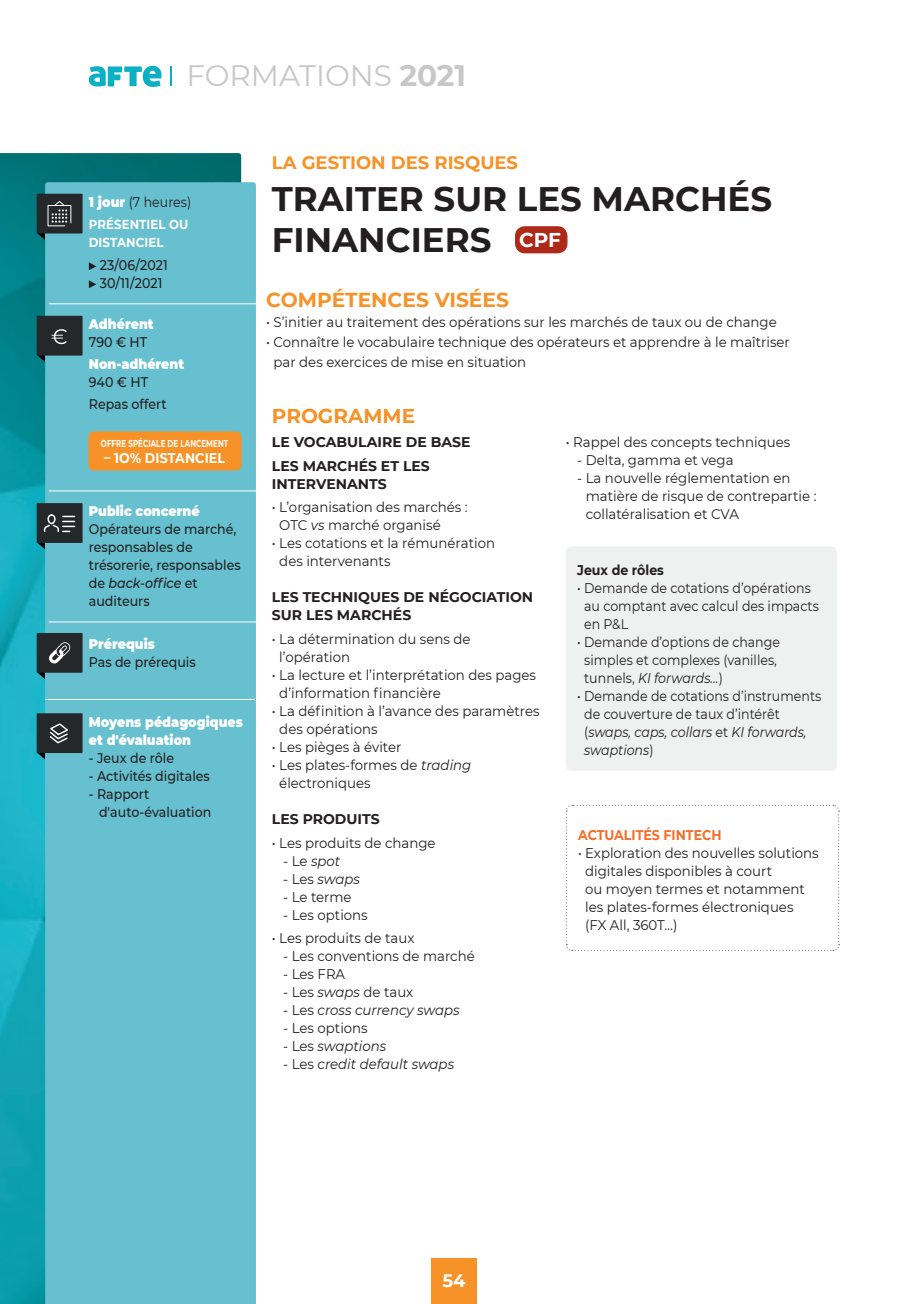
<style>
.page{position:relative;width:908px;height:1304px;background:#fff}
.page>*{position:absolute;margin:0;border:0;box-sizing:border-box;transform-origin:0 0}
.t1{font:700 34px/40.8px "Montserrat";color:#231f20}
.t2{font:29.4px "Montserrat";color:#c6c7c6}
.t3{font:700 20.2px "Montserrat";color:#f69228}
.t4{font:700 20px "Montserrat";color:#f69228}
.t5{font:700 20px "Montserrat";color:#fff}
.t6{font:700 18px "Montserrat";color:#f69228}
.t7{font:700 18px "Montserrat";color:#fff}
.t8{font:14px/18px "Montserrat";color:#231f20;scale:.95 1}
.t9{font:14px/18px "Montserrat";color:#231f20;scale:.9 1}
.t10{font:500 14px/18px "Montserrat";color:#231f20;scale:.9 1}
.t11{font:700 14px/23.6px "Montserrat";color:#231f20}
.t12{font:900 14px/18px "Montserrat";color:#fff;scale:.9 1}
.t13{font:italic 14px "Montserrat";color:#231f20;scale:.95 1}
.t14{font:700 14px "Montserrat";color:#f36e28;scale:.9 1}
.t15{font:700 14px "Montserrat";letter-spacing:.01em;color:#fff;scale:.9 1}
.t16{font:700 14px "Montserrat";color:#231f20;scale:.9 1}
.t17{font:700 13px/18px "Montserrat";letter-spacing:.01em;color:#fff;scale:.9 1}
.t18{font:700 10px "Montserrat";letter-spacing:.01em;color:#fff;scale:.71 1}
.s1{font-weight:700}
.s2{font-weight:900;color:#fff}
.s3{font-style:italic}
.s4{font-style:normal}
</style>
<div class="page">
<div style="left:431px;top:1259px;width:45px;height:45px;background:#f69228"></div>
<img style="left:0;top:153px;width:241px;height:1151px">
<div style="left:45px;top:182px;width:211px;height:1122px;background:#66c0cf"></div>
<svg style="left:89px;top:262px;width:7px;height:8px"></svg>
<svg style="left:89px;top:280px;width:7px;height:8px"></svg>
<div style="left:37px;top:194px;width:45px;height:40px;background:#25282b"></div>
<svg style="left:37px;top:201px;width:35px;height:39px"></svg>
<div style="left:565px;top:546px;width:271px;height:225px;background:#eff0f0;border-radius:6px"></div>
<svg style="left:565px;top:804px;width:274px;height:147px"></svg>
<hr style="left:170px;top:66px;width:2px;height:20px;background:#0bb0c4">
<svg style="left:89px;top:66px;width:72px;height:21px"></svg>
<svg style="left:37px;top:356px;width:8px;height:6px"></svg>
<div style="left:37px;top:316px;width:45px;height:40px;background:#25282b"></div>
<svg style="left:52px;top:329px;width:15px;height:15px"></svg>
<hr style="left:49px;top:303px;width:209px;height:1px;background:#fff">
<svg style="left:37px;top:753px;width:8px;height:6px"></svg>
<div style="left:37px;top:713px;width:45px;height:40px;background:#25282b"></div>
<svg style="left:49px;top:723px;width:19px;height:21px"></svg>
<svg style="left:37px;top:543px;width:8px;height:6px"></svg>
<div style="left:37px;top:503px;width:45px;height:40px;background:#25282b"></div>
<div style="left:47px;top:514px;width:9px;height:10px;border:1px solid #fff;border-radius:4px"></div>
<svg style="left:43px;top:516px;width:32px;height:17px"></svg>
<hr style="left:49px;top:490px;width:209px;height:1px;background:#fff">
<hr style="left:49px;top:621px;width:209px;height:1px;background:#fff">
<hr style="left:45px;top:699px;width:210px;height:1px;background:#fff">
<svg style="left:37px;top:673px;width:8px;height:6px"></svg>
<div style="left:37px;top:633px;width:45px;height:40px;background:#25282b"></div>
<svg style="left:49px;top:642px;width:22px;height:21px"></svg>
<div style="left:515px;top:226px;width:52px;height:27px;background:#ad2918;border-radius:10px"></div>
<div style="left:88px;top:431px;width:153px;height:40px;background:#f69228;border-radius:6px"></div>
<h2 class="t2" style="left:186px;top:55px;width:281px">FORMATIONS <span class="s1">2021</span></h2>
<p class="t9" style="left:89px;top:192px;width:115px"><span class="s2">1 jour</span> (7 heures)</p>
<p class="t17" style="left:89px;top:214px;width:112px">PRÉSENTIEL OU<br>DISTANCIEL</p>
<p class="t10" style="left:100px;top:256px;width:77px">23/06/2021<br>30/11/2021</p>
<p class="t12" style="left:89px;top:314px;width:73px">Adhérent</p>
<p class="t10" style="left:89px;top:333px;width:66px">790 € HT</p>
<p class="t12" style="left:89px;top:354px;width:107px">Non-adhérent</p>
<p class="t10" style="left:89px;top:371px;width:88px;line-height:22px">940 € HT<br>Repas offert</p>
<p class="t18" style="left:101px;top:436px;width:181px">OFFRE SPÉCIALE DE LANCEMENT</p>
<p class="t15" style="left:104px;top:448px;width:136px">– 1O% DISTANCIEL</p>
<p class="t12" style="left:89px;top:502px;width:125px">Public concerné</p>
<p class="t10" style="left:89px;top:520px;width:170px">Opérateurs de marché, responsables de trésorerie, responsables de <span class="s3">back-office</span> et auditeurs</p>
<p class="t12" style="left:89px;top:634px;width:75px">Prérequis</p>
<p class="t10" style="left:89px;top:653px;width:120px">Pas de prérequis</p>
<p class="t12" style="left:89px;top:712px;width:173px">Moyens pédagogiques et d'évaluation</p>
<p class="t10" style="left:89px;top:749px;width:96px">- Jeux de rôle</p>
<p class="t10" style="left:89px;top:767px;width:136px">- Activités digitales</p>
<p class="t10" style="left:99px;top:785px;width:126px;text-indent:-10px">- Rapport d'auto-évaluation</p>
<p class="t6" style="left:272px;top:150px;width:248px">LA GESTION DES RISQUES</p>
<h1 class="t1" style="left:272px;top:177px;width:501px">TRAITER SUR LES MARCHÉS<br>FINANCIERS</h1>
<h3 class="t5" style="left:519px;top:225px;width:43px">CPF</h3>
<h3 class="t3" style="left:266px;top:285px;width:244px">COMPÉTENCES VISÉES</h3>
<p class="t8" style="left:266px;top:313px;width:538px">• S’initier au traitement des opérations sur les marchés de taux ou de change</p>
<p class="t8" style="left:273px;top:332px;width:544px;line-height:20px;text-indent:-7px">• Connaître le vocabulaire technique des opérateurs et apprendre à le maîtriser par des exercices de mise en situation</p>
<h3 class="t4" style="left:272px;top:402px;width:145px">PROGRAMME</h3>
<p class="t11" style="left:272px;top:429px;width:200px">LE VOCABULAIRE DE BASE<br>LES MARCHÉS ET LES</p>
<p class="t11" style="left:272px;top:471px;width:116px">INTERVENANTS</p>
<p class="t8" style="left:279px;top:498px;width:200px;text-indent:-7px">• L’organisation des marchés :<br>OTC <span class="s3">vs</span> marché organisé</p>
<p class="t8" style="left:279px;top:534px;width:228px;text-indent:-7px">• Les cotations et la rémunération des intervenants</p>
<p class="t11" style="left:272px;top:588px;width:263px;line-height:18px">LES TECHNIQUES DE NÉGOCIATION<br>SUR LES MARCHÉS</p>
<p class="t8" style="left:279px;top:630px;width:203px;text-indent:-7px">• La détermination du sens de l’opération</p>
<p class="t8" style="left:279px;top:666px;width:272px;text-indent:-7px">• La lecture et l’interprétation des pages d’information financière</p>
<p class="t8" style="left:279px;top:702px;width:275px;text-indent:-7px">• La définition à l’avance des paramètres des opérations</p>
<p class="t8" style="left:272px;top:738px;width:138px">• Les pièges à éviter</p>
<p class="t8" style="left:279px;top:756px;width:204px;text-indent:-7px">• Les plates-formes de <span class="s3">trading </span>électroniques</p>
<p class="t11" style="left:272px;top:807px;width:109px">LES PRODUITS</p>
<p class="t8" style="left:272px;top:833px;width:174px">• Les produits de change</p>
<p class="t13" style="left:283px;top:851px;width:62px"><span class="s4">- Le</span> spot</p>
<p class="t13" style="left:283px;top:869px;width:82px"><span class="s4">- Les</span> swaps</p>
<p class="t8" style="left:283px;top:887px;width:73px">- Le terme</p>
<p class="t8" style="left:283px;top:905px;width:90px">- Les options</p>
<p class="t8" style="left:272px;top:929px;width:151px">• Les produits de taux</p>
<p class="t8" style="left:283px;top:947px;width:203px">- Les conventions de marché</p>
<p class="t8" style="left:283px;top:965px;width:67px">- Les FRA</p>
<p class="t8" style="left:283px;top:983px;width:138px">- Les <span class="s3">swaps</span> de taux</p>
<p class="t13" style="left:283px;top:1001px;width:187px"><span class="s4">- Les</span> cross currency swaps</p>
<p class="t8" style="left:283px;top:1019px;width:90px">- Les options</p>
<p class="t13" style="left:283px;top:1037px;width:110px"><span class="s4">- Les</span> swaptions</p>
<p class="t13" style="left:283px;top:1055px;width:181px"><span class="s4">- Les</span> credit default swaps</p>
<p class="t8" style="left:565px;top:432px;width:237px">• Rappel des concepts techniques</p>
<p class="t8" style="left:577px;top:450px;width:166px">- Delta, gamma et vega</p>
<p class="t8" style="left:585px;top:468px;width:244px;text-indent:-9px">- La nouvelle réglementation en matière de risque de contrepartie : collatéralisation et CVA</p>
<p class="t16" style="left:577px;top:560px;width:98px">Jeux de rôles</p>
<p class="t9" style="left:584px;top:579px;width:262px;text-indent:-7px">• Demande de cotations d’opérations au comptant avec calcul des impacts en P&amp;L</p>
<p class="t9" style="left:584px;top:633px;width:219px;text-indent:-7px">• Demande d’options de change simples et complexes (vanilles, tunnels, <span class="s3">KI forwards…</span>)</p>
<p class="t9" style="left:584px;top:687px;width:265px;text-indent:-7px">• Demande de cotations d’instruments de couverture de taux d’intérêt (<span class="s3">swaps, caps, collars</span> et <span class="s3">KI forwards, swaptions</span>)</p>
<p class="t14" style="left:578px;top:825px;width:161px">ACTUALITÉS FINTECH</p>
<p class="t9" style="left:585px;top:843px;width:261px;text-indent:-7px">• Exploration des nouvelles solutions digitales disponibles à court<br>ou moyen termes et notamment les plates-formes électroniques<br>(FX All, 360T…)</p>
<p class="t7" style="left:442px;top:1268px;width:25px">54</p>
</div>
